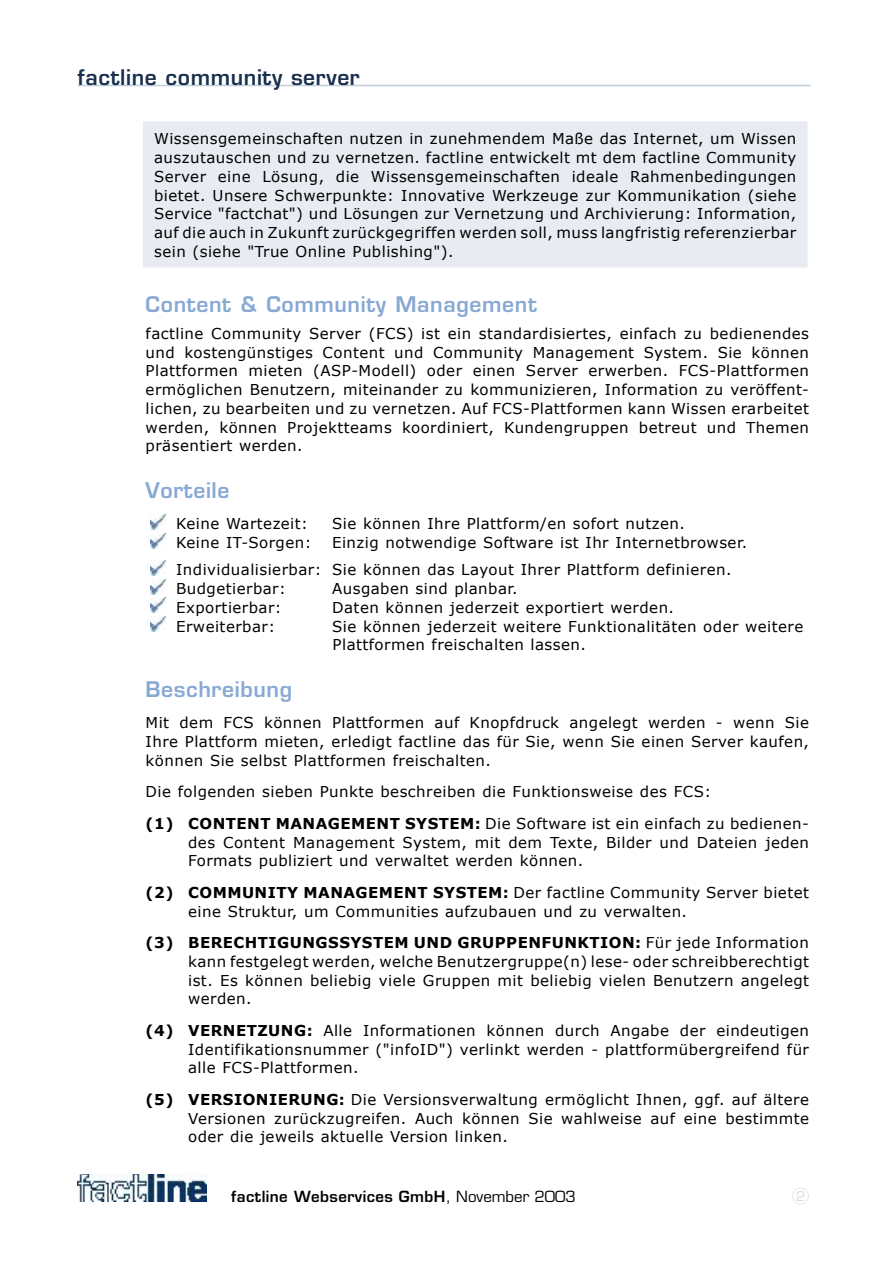
<style>
.page{position:relative;width:893px;height:1263px;background:#fff}
.page>*{position:absolute;margin:0;border:0;box-sizing:border-box;transform-origin:0 0}
.einzug_lauf{font:600 21px "Eurostile";letter-spacing:.03em;color:#88a9d3}
.t1{font:600 21px "Eurostile";letter-spacing:.03em;color:#1a2f4d}
.einzug_ü3{font:600 21px "Eurostile";letter-spacing:.03em;color:#88a9d3}
.einzug_lauf-2{font:15px/18.8px "Verdana";letter-spacing:.03em;color:#000;text-align:justify}
.aufzaehlung__1__v2{font:15px/18.8px "Verdana";letter-spacing:.03em;color:#000;text-align:justify}
.t2{font:600 15px "Eurostile";letter-spacing:.03em;color:#000}
.t3{font:13.2px "Eurostile";color:#cfdded}
.s1{font-weight:700}
.s2{font-weight:400}
</style>
<div class="page">
<div style="left:142px;top:121px;width:666px;height:147px;background:#e8ebf1"></div>
<img style="left:77px;top:1174px;width:129px;height:28px">
<hr style="left:78px;top:85px;width:733px;height:1px;background:#bfcedb">
<img style="left:151px;top:514px;width:15px;height:15px">
<img style="left:151px;top:533px;width:15px;height:15px">
<img style="left:151px;top:560px;width:15px;height:15px">
<img style="left:151px;top:579px;width:15px;height:15px">
<img style="left:151px;top:598px;width:15px;height:15px">
<img style="left:151px;top:617px;width:15px;height:15px">
<div style="left:792px;top:1187px;width:17px;height:17px;border:1px solid #e5ebf0;border-radius:50%"></div>
<p class="t1" style="left:78px;top:64px;width:284px">factline community server</p>
<p class="einzug_lauf-2" style="left:154px;top:129px;width:644px">Wissensgemeinschaften nutzen in zunehmendem Maße das Internet, um Wissen auszutauschen und zu vernetzen. factline entwickelt mt dem factline Community Server eine Lösung, die Wissensgemeinschaften ideale Rahmenbedingungen bietet. Unsere Schwerpunkte: Innovative Werkzeuge zur Kommunikation (siehe Service "factchat") und Lösungen zur Vernetzung und Archivierung: Information, auf die auch in Zukunft zurückgegriffen werden soll, muss langfristig referenzierbar sein (siehe "True Online Publishing").</p>
<p class="einzug_lauf" style="left:146px;top:291px;width:393px">Content &amp; Community Management</p>
<p class="einzug_lauf-2" style="left:146px;top:324px;width:665px">factline Community Server (FCS) ist ein standardisiertes, einfach zu bedienendes und kostengünstiges Content und Community Management System. Sie können Plattformen mieten (ASP-Modell) oder einen Server erwerben. FCS-Plattformen ermöglichen Benutzern, miteinander zu kommunizieren, Information zu veröffent&shy;lichen, zu bearbeiten und zu vernetzen. Auf FCS-Plattformen kann Wissen erarbeitet werden, können Projektteams koordiniert, Kundengruppen betreut und Themen präsentiert werden.</p>
<p class="einzug_ü3" style="left:146px;top:477px;width:85px">Vorteile</p>
<p class="einzug_lauf-2" style="left:176px;top:514px;width:133px">Keine Wartezeit:</p>
<p class="einzug_lauf-2" style="left:332px;top:514px;width:354px">Sie können Ihre Plattform/en sofort nutzen.</p>
<p class="einzug_lauf-2" style="left:176px;top:533px;width:137px">Keine IT-Sorgen:</p>
<p class="einzug_lauf-2" style="left:332px;top:533px;width:417px">Einzig notwendige Software ist Ihr Internetbrowser.</p>
<p class="einzug_lauf-2" style="left:176px;top:560px;width:557px">Individualisierbar: Sie können das Layout Ihrer Plattform definieren.</p>
<p class="einzug_lauf-2" style="left:176px;top:579px;width:111px">Budgetierbar:</p>
<p class="einzug_lauf-2" style="left:332px;top:579px;width:187px">Ausgaben sind planbar.</p>
<p class="einzug_lauf-2" style="left:176px;top:597px;width:107px">Exportierbar:</p>
<p class="einzug_lauf-2" style="left:332px;top:597px;width:343px">Daten können jederzeit exportiert werden.</p>
<p class="einzug_lauf-2" style="left:176px;top:616px;width:100px">Erweiterbar:</p>
<p class="einzug_lauf-2" style="left:332px;top:616px;width:473px">Sie können jederzeit weitere Funktionalitäten oder weitere</p>
<p class="einzug_lauf-2" style="left:333px;top:635px;width:255px">Plattformen freischalten lassen.</p>
<p class="einzug_lauf" style="left:146px;top:676px;width:148px">Beschreibung</p>
<p class="aufzaehlung__1__v2" style="left:146px;top:713px;width:665px">Mit dem FCS können Plattformen auf Knopfdruck angelegt werden - wenn Sie Ihre Plattform mieten, erledigt factline das für Sie, wenn Sie einen Server kaufen, können Sie selbst Plattformen freischalten.</p>
<p class="aufzaehlung__1__v2" style="left:146px;top:782px;width:567px">Die folgenden sieben Punkte beschreiben die Funktionsweise des FCS:</p>
<p class="aufzaehlung__1__v2" style="left:188px;top:813px;width:622px;text-indent:-43px"><span class="s1">(1) CONTENT MANAGEMENT SYSTEM:</span> Die Software ist ein einfach zu bedienen&shy;des Content Management System, mit dem Texte, Bilder und Dateien jeden Formats publiziert und verwaltet werden können.</p>
<p class="aufzaehlung__1__v2" style="left:188px;top:882px;width:622px;text-indent:-43px"><span class="s1">(2) COMMUNITY MANAGEMENT SYSTEM:</span> Der factline Community Server bietet eine Struktur, um Communities aufzubauen und zu verwalten.</p>
<p class="aufzaehlung__1__v2" style="left:188px;top:933px;width:622px;text-indent:-43px"><span class="s1">(3) BERECHTIGUNGSSYSTEM UND GRUPPENFUNKTION:</span> Für jede Information kann festgelegt werden, welche Benutzergruppe(n) lese- oder schreibberechtigt ist. Es können beliebig viele Gruppen mit beliebig vielen Benutzern angelegt werden.</p>
<p class="aufzaehlung__1__v2" style="left:188px;top:1020px;width:622px;text-indent:-43px"><span class="s1">(4) VERNETZUNG:</span> Alle Informationen können durch Angabe der eindeutigen Identifikationsnummer ("infoID") verlinkt werden - plattformübergreifend für alle FCS-Plattformen.</p>
<p class="aufzaehlung__1__v2" style="left:188px;top:1089px;width:622px;text-indent:-43px"><span class="s1">(5) VERSIONIERUNG:</span> Die Versionsverwaltung ermöglicht Ihnen, ggf. auf ältere Versionen zurückzugreifen. Auch können Sie wahlweise auf eine bestimmte oder die jeweils aktuelle Version linken.</p>
<p class="t2" style="left:231px;top:1187px;width:346px">factline Webservices GmbH<span class="s2">, November 2003</span></p>
<p class="t3" style="left:796px;top:1188px;width:11px">2</p>
</div>
